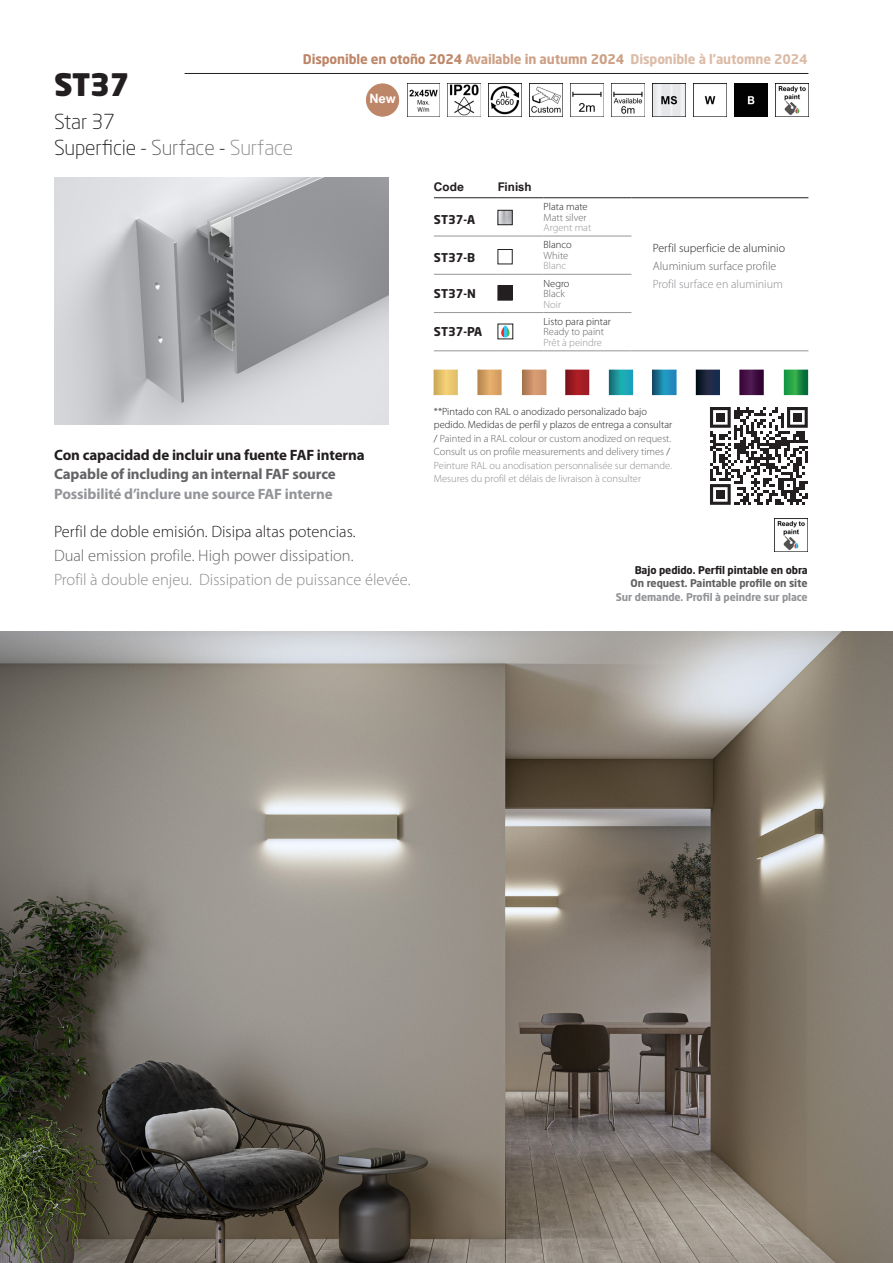
<style>
.page{position:relative;width:893px;height:1263px;background:#fff}
.page>*{position:absolute;margin:0;border:0;box-sizing:border-box;transform-origin:0 0}
.t1{font:900 30.6px "Neo Sans Std";color:#231f20}
.t2{font:300 20.4px "Neo Sans Std";letter-spacing:-.01em;color:#231f20}
.CAST_8_pt_myriad_light{font:300 16.5px "Myriad Pro";color:#8a8c8f}
.CAST_8_pt_myriad_light-2{font:300 16.5px "Myriad Pro";color:#231f20}
.CAST_8_pt_myriad_light-3{font:300 16.5px "Myriad Pro";color:#636366}
.t3{font:700 15px "Myriad Pro";letter-spacing:-.01em;color:#231f20}
.t4{font:700 15px "Myriad Pro";letter-spacing:-.01em;color:#939598}
.t5{font:700 15px "Myriad Pro";letter-spacing:-.01em;color:#636366}
.t6{font:700 13.2px "Neo Sans Std";letter-spacing:-.01em;color:#dcbba7}
.t7{font:700 12.75px "Arial Nova";color:#fff}
.CAST_8_pt_myriad_light-4{font:300 12px "Myriad Pro";color:#231f20}
.REFERENCIA_22{font:700 12px "Neo Sans Std";color:#231f20}
.FR_8_pt_myriad_light{font:300 12px "Myriad Pro";color:#8a8c8f}
.FR_8_pt_myriad_light-2{font:300 12px "Myriad Pro";color:#636366}
.Cos_de_text_negreta{font:700 12px "Arial Nova";color:#231f20}
.CAST_8_pt_myriad_light-5{font:300 10.5px/13.5px "Myriad Pro";color:#231f20}
.Cos_de_text_normal{font:300 10.5px "Myriad Pro";color:#231f20}
.t8{font:700 10.5px "Neo Sans Std";letter-spacing:-.01em;color:#939598}
.Cos_de_text_normal-2{font:300 10.5px "Myriad Pro";color:#636366}
.t9{font:700 10.5px "Neo Sans Std";letter-spacing:-.01em;color:#636366}
.t10{font:700 10.5px "Neo Sans Std";letter-spacing:-.01em;color:#231f20}
.Cos_de_text_normal-3{font:300 10.5px "Myriad Pro";color:#939598}
.s1{color:#636366}
.s2{color:#8a8c8f}
.s3{color:#be8668}
.s4{color:#cda085}
</style>
<div class="page">
<hr style="left:185px;top:73px;width:623px;height:1px;background:#231f20">
<hr style="left:434px;top:197px;width:64px;height:1px;background:#231f20">
<hr style="left:498px;top:197px;width:46px;height:1px;background:#231f20">
<hr style="left:544px;top:197px;width:87px;height:1px;background:#231f20">
<hr style="left:631px;top:197px;width:177px;height:1px;background:#231f20">
<hr style="left:434px;top:236px;width:64px;height:1px;background:#939598">
<hr style="left:498px;top:236px;width:46px;height:1px;background:#939598">
<hr style="left:544px;top:236px;width:87px;height:1px;background:#939598">
<hr style="left:434px;top:274px;width:64px;height:1px;background:#939598">
<hr style="left:498px;top:274px;width:46px;height:1px;background:#939598">
<hr style="left:544px;top:274px;width:87px;height:1px;background:#939598">
<hr style="left:434px;top:312px;width:64px;height:1px;background:#939598">
<hr style="left:498px;top:312px;width:46px;height:1px;background:#939598">
<hr style="left:544px;top:312px;width:87px;height:1px;background:#939598">
<hr style="left:434px;top:351px;width:64px;height:1px;background:#939598">
<hr style="left:498px;top:351px;width:46px;height:1px;background:#939598">
<hr style="left:544px;top:351px;width:87px;height:1px;background:#939598">
<hr style="left:631px;top:351px;width:177px;height:1px;background:#939598">
<img style="left:500px;top:212px;width:10px;height:11px">
<div style="left:498px;top:210px;width:14px;height:15px;border:1px solid #231f20"></div>
<div style="left:498px;top:249px;width:14px;height:15px;border:1px solid #231f20"></div>
<div style="left:498px;top:286px;width:14px;height:14px;background:#231f20"></div>
<div style="left:498px;top:285px;width:14px;height:15px;border:1px solid #231f20"></div>
<img style="left:54px;top:178px;width:334px;height:246px">
<img style="left:449px;top:84px;width:32px;height:32px">
<img style="left:490px;top:84px;width:32px;height:32px">
<img style="left:531px;top:84px;width:32px;height:32px">
<img style="left:572px;top:84px;width:32px;height:32px">
<img style="left:613px;top:84px;width:32px;height:32px">
<img style="left:407px;top:84px;width:33px;height:32px">
<img style="left:652px;top:84px;width:33px;height:32px">
<img style="left:693px;top:83px;width:33px;height:33px">
<img style="left:734px;top:83px;width:33px;height:33px">
<img style="left:775px;top:83px;width:33px;height:33px">
<img style="left:775px;top:519px;width:33px;height:33px">
<img style="left:0;top:631px;width:893px;height:632px">
<svg style="left:710px;top:407px;width:98px;height:98px"></svg>
<div style="left:716px;top:413px;width:9px;height:9px;background:#231f20"></div>
<div style="left:793px;top:413px;width:9px;height:9px;background:#231f20"></div>
<div style="left:716px;top:490px;width:9px;height:9px;background:#231f20"></div>
<img style="left:433px;top:369px;width:376px;height:27px">
<div style="left:366px;top:84px;width:33px;height:32px;background:#be8668;border-radius:50%"></div>
<div style="left:366px;top:84px;width:33px;height:32px;border:1px solid #be8668;border-radius:50%"></div>
<svg style="left:501px;top:326px;width:9px;height:11px"></svg>
<p class="t1" style="left:54px;top:65px;width:77px">ST37</p>
<p class="t2" style="left:54px;top:110px;width:62px">Star 37</p>
<p class="t2" style="left:54px;top:135px;width:241px">Superficie - <span class="s1">Surface</span> - <span class="s2">Surface</span></p>
<p class="t6" style="left:303px;top:50px;width:506px"><span class="s3">Disponible en otoño 2024</span> <span class="s4">Available in autumn 2024</span> Disponible à l'automne 2024</p>
<p class="t7" style="left:369px;top:91px;width:28px">New</p>
<p class="Cos_de_text_negreta" style="left:434px;top:180px;width:32px">Code</p>
<p class="Cos_de_text_negreta" style="left:498px;top:180px;width:35px">Finish</p>
<p class="REFERENCIA_22" style="left:434px;top:211px;width:43px">ST37-A</p>
<p class="REFERENCIA_22" style="left:434px;top:250px;width:43px">ST37-B</p>
<p class="REFERENCIA_22" style="left:434px;top:286px;width:43px">ST37-N</p>
<p class="REFERENCIA_22" style="left:434px;top:324px;width:50px">ST37-PA</p>
<p class="Cos_de_text_normal" style="left:544px;top:200px;width:46px">Plata mate</p>
<p class="Cos_de_text_normal-2" style="left:544px;top:211px;width:45px">Matt silver</p>
<p class="Cos_de_text_normal-3" style="left:544px;top:221px;width:49px">Argent mat</p>
<p class="Cos_de_text_normal" style="left:544px;top:238px;width:30px">Blanco</p>
<p class="Cos_de_text_normal-2" style="left:544px;top:249px;width:26px">White</p>
<p class="Cos_de_text_normal-3" style="left:544px;top:259px;width:24px">Blanc</p>
<p class="Cos_de_text_normal" style="left:544px;top:277px;width:27px">Negro</p>
<p class="Cos_de_text_normal-2" style="left:544px;top:287px;width:23px">Black</p>
<p class="Cos_de_text_normal-3" style="left:544px;top:298px;width:19px">Noir</p>
<p class="Cos_de_text_normal" style="left:544px;top:315px;width:69px">Listo para pintar</p>
<p class="Cos_de_text_normal-2" style="left:544px;top:325px;width:62px">Ready to paint</p>
<p class="Cos_de_text_normal-3" style="left:544px;top:336px;width:60px">Prêt à peindre</p>
<p class="CAST_8_pt_myriad_light-4" style="left:653px;top:241px;width:134px">Perfil superficie de aluminio</p>
<p class="FR_8_pt_myriad_light-2" style="left:653px;top:259px;width:125px">Aluminium surface profile</p>
<p class="FR_8_pt_myriad_light" style="left:653px;top:277px;width:132px">Profil surface en aluminium</p>
<p class="t3" style="left:54px;top:445px;width:312px">Con capacidad de incluir una fuente FAF interna</p>
<p class="t5" style="left:54px;top:465px;width:283px">Capable of including an internal FAF source</p>
<p class="t4" style="left:54px;top:484px;width:280px">Possibilité d’inclure une source FAF interne</p>
<p class="CAST_8_pt_myriad_light-2" style="left:54px;top:521px;width:303px">Perfil de doble emisión. Disipa altas potencias.</p>
<p class="CAST_8_pt_myriad_light-3" style="left:54px;top:545px;width:301px">Dual emission profile. High power dissipation.</p>
<p class="CAST_8_pt_myriad_light" style="left:54px;top:569px;width:358px">Profil à double enjeu. Dissipation de puissance élevée.</p>
<p class="CAST_8_pt_myriad_light-5" style="left:434px;top:404px;width:240px">**Pintado con RAL o anodizado personalizado bajo pedido. Medidas de perfil y plazos de entrega a consultar / <span class="s1">Painted in a RAL colour or custom anodized on request.<br>Consult us on profile measurements and delivery times</span> / <span class="s2">Peinture RAL ou anodisation personnalisée sur demande.<br>Mesures du profil et délais de livraison à consulter</span></p>
<p class="t10" style="left:635px;top:563px;width:175px">Bajo pedido. Perfil pintable en obra</p>
<p class="t9" style="left:630px;top:577px;width:179px">On request. Paintable profile on site</p>
<p class="t8" style="left:616px;top:590px;width:193px">Sur demande. Profil à peindre sur place</p>
</div>
